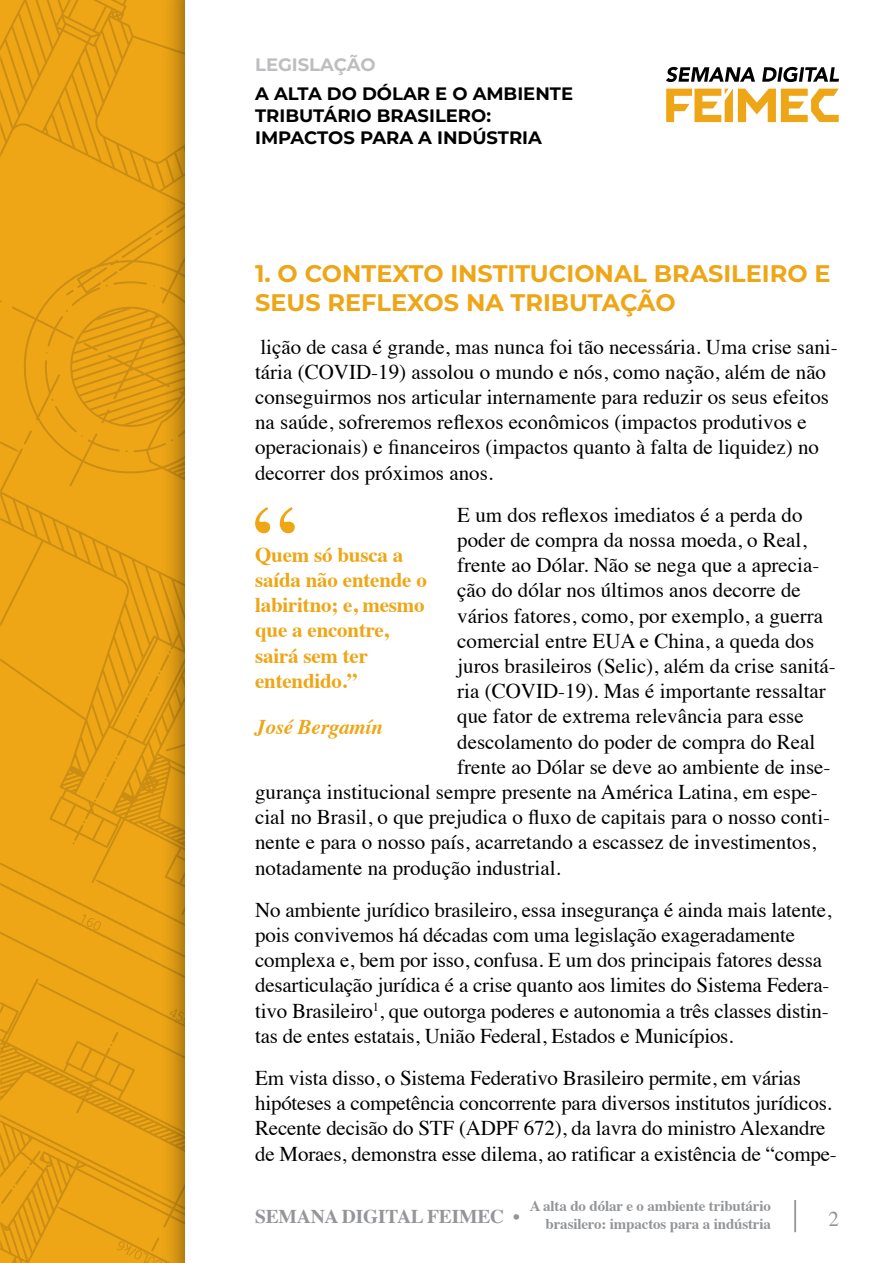
<style>
.page{position:relative;width:893px;height:1263px;background:#fff}
.page>*{position:absolute;margin:0;border:0;box-sizing:border-box;transform-origin:0 0}
.t1{font:700 24px/28.8px "Montserrat";color:#eea616}
.t2{font:21px/25.2px "Times";color:#000}
.t3{font:700 21px/25.2px "Times";letter-spacing:-.01em;color:#eea616}
.t4{font:italic 700 21px "Times";letter-spacing:-.01em;color:#eea616}
.t5{font:21px "Times";color:#939598}
.t6{font:700 19.5px "Times";letter-spacing:-.01em;color:#939598}
.t7{font:700 18px/21.6px "Montserrat";color:#000}
.t8{font:700 18px "Montserrat";color:#bcbec0}
.t9{font:700 15px/18px "Times";letter-spacing:-.01em;color:#939598;text-align:right}
</style>
<div class="page">
<svg style="left:0;top:0;width:159px;height:862px;fill:#eea616"></svg>
<svg style="left:102px;top:271px;width:45px;height:16px"></svg>
<svg style="left:122px;top:200px;width:37px;height:58px"></svg>
<svg style="left:66px;top:290px;width:8px;height:6px"></svg>
<svg style="left:0;top:862px;width:159px;height:401px;fill:#eea616"></svg>
<svg style="left:110px;top:1032px;width:8px;height:14px"></svg>
<div style="left:159px;top:0;width:734px;height:1263px;background:#000;opacity:.5"></div>
<div style="left:185px;top:0;width:708px;height:1263px;background:#fff"></div>
<hr style="left:794px;top:1200px;width:2px;height:32px;background:#939598">
<svg style="left:666px;top:66px;width:173px;height:57px"></svg>
<svg style="left:255px;top:507px;width:40px;height:26px"></svg>
<p class="t8" style="left:255px;top:52px;width:122px">LEGISLAÇÃO</p>
<p class="t7" style="left:255px;top:82px;width:319px">A ALTA DO DÓLAR E O AMBIENTE<br>TRIBUTÁRIO BRASILERO:<br>IMPACTOS PARA A INDÚSTRIA</p>
<p class="t1" style="left:255px;top:258px;width:577px">1. O CONTEXTO INSTITUCIONAL BRASILEIRO E<br>SEUS REFLEXOS NA TRIBUTAÇÃO</p>
<p class="t2" style="left:255px;top:332px;width:584px">lição de casa é grande, mas nunca foi tão necessária. Uma crise sani&shy;tária (COVID-19) assolou o mundo e nós, como nação, além de não conseguirmos nos articular internamente para reduzir os seus efeitos na saúde, sofreremos reflexos econômicos (impactos produtivos e operacionais) e financeiros (impactos quanto à falta de liquidez) no decorrer dos próximos anos.</p>
<p class="t2" style="left:457px;top:500px;width:347px">E um dos reflexos imediatos é a perda do</p>
<p class="t2" style="left:457px;top:525px;width:351px">poder de compra da nossa moeda, o Real,</p>
<p class="t2" style="left:457px;top:551px;width:364px">frente ao Dólar. Não se nega que a aprecia-</p>
<p class="t2" style="left:457px;top:576px;width:345px">ção do dólar nos últimos anos decorre de</p>
<p class="t2" style="left:457px;top:601px;width:367px">vários fatores, como, por exemplo, a guerra</p>
<p class="t2" style="left:457px;top:626px;width:358px">comercial entre EUA e China, a queda dos</p>
<p class="t2" style="left:457px;top:651px;width:380px">juros brasileiros (Selic), além da crise sanitá-</p>
<p class="t2" style="left:457px;top:677px;width:370px">ria (COVID-19). Mas é importante ressaltar</p>
<p class="t2" style="left:457px;top:702px;width:348px">que fator de extrema relevância para esse</p>
<p class="t2" style="left:457px;top:727px;width:360px">descolamento do poder de compra do Real</p>
<p class="t2" style="left:457px;top:752px;width:375px">frente ao Dólar se deve ao ambiente de inse-</p>
<p class="t2" style="left:255px;top:777px;width:564px">gurança institucional sempre presente na América Latina, em espe-</p>
<p class="t2" style="left:255px;top:803px;width:577px">cial no Brasil, o que prejudica o fluxo de capitais para o nosso conti-</p>
<p class="t2" style="left:255px;top:828px;width:563px">nente e para o nosso país, acarretando a escassez de investimentos,</p>
<p class="t2" style="left:255px;top:853px;width:307px">notadamente na produção industrial.</p>
<p class="t2" style="left:255px;top:895px;width:578px">No ambiente jurídico brasileiro, essa insegurança é ainda mais latente, pois convivemos há décadas com uma legislação exageradamente complexa e, bem por isso, confusa. E um dos principais fatores dessa desarticulação jurídica é a crise quanto aos limites do Sistema Federa&shy;tivo Brasileiro<sup>1</sup>, que outorga poderes e autonomia a três classes distin&shy;tas de entes estatais, União Federal, Estados e Municípios.</p>
<p class="t2" style="left:255px;top:1063px;width:583px">Em vista disso, o Sistema Federativo Brasileiro permite, em várias hipóteses a competência concorrente para diversos institutos jurídicos.<br>Recente decisão do STF (ADPF 672), da lavra do ministro Alexandre de Moraes, demonstra esse dilema, ao ratificar a existência de “compe-</p>
<p class="t3" style="left:255px;top:540px;width:173px">Quem só busca a saída não entende o labiritno; e, mesmo que a encontre, sairá sem ter entendido.”</p>
<p class="t4" style="left:255px;top:707px;width:129px">José Bergamín</p>
<p class="t6" style="left:255px;top:1198px;width:266px">SEMANA DIGITAL FEIMEC •</p>
<p class="t9" style="left:530px;top:1195px;width:243px">A alta do dólar e o ambiente tributário brasilero: impactos para a indústria</p>
<p class="t5" style="left:829px;top:1199px;width:12px">2</p>
</div>
